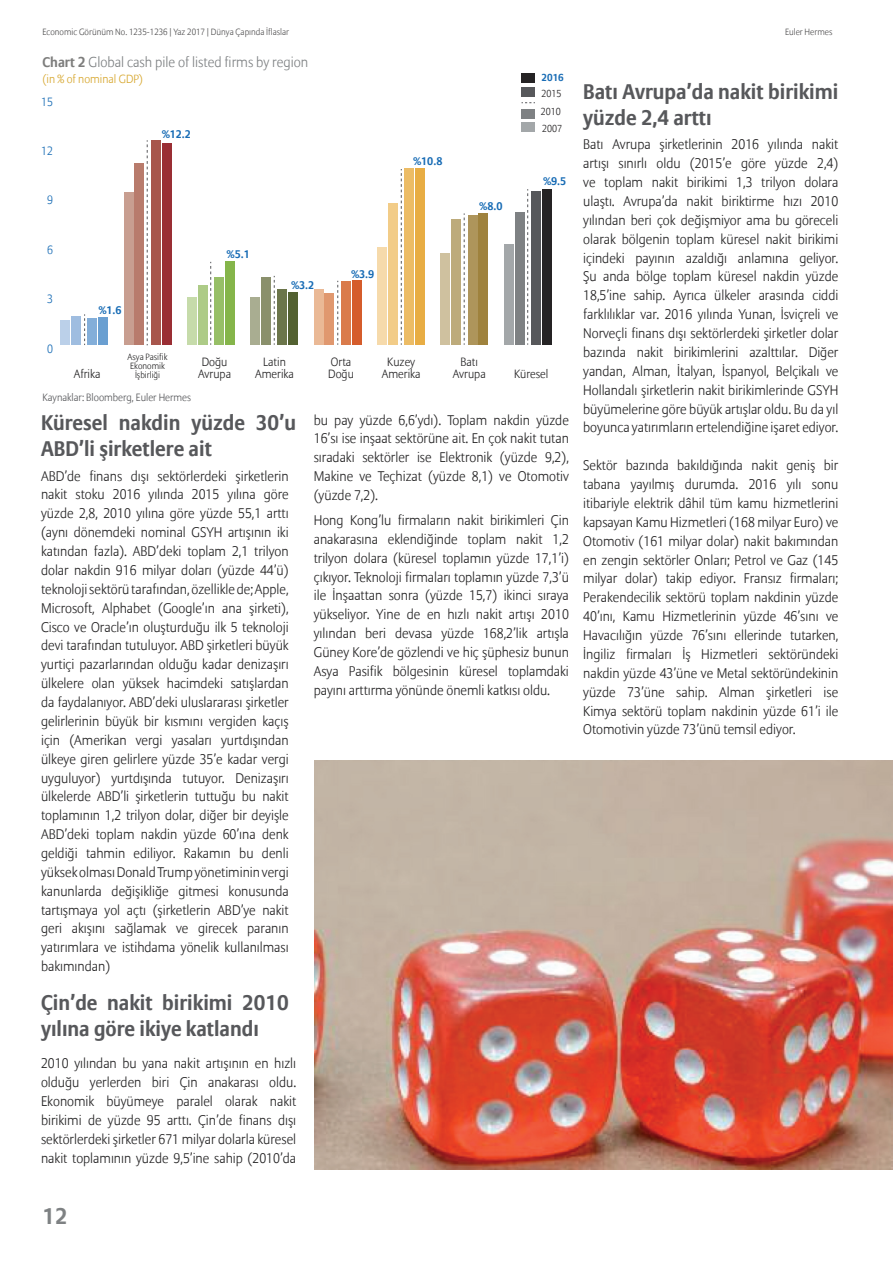
<style>
.page{position:relative;width:893px;height:1263px;background:#fff}
.page>*{position:absolute;margin:0;border:0;box-sizing:border-box;transform-origin:0 0}
.t1{font:22.5px "Allianz Sans Bold OZC";color:#7e8183}
.t2{font:21px/25.7px "Allianz Sans Bold OZC";color:#57585b}
.t3{font:14.25px "Allianz Sans Light OZC";color:#7e8183}
.t4{font:13.8px/18.9px "Allianz Sans Light OZC";color:#242324;text-align:justify}
.t5{font:11.85px/11.9px "Allianz Sans Light OZC";color:#242324;text-align:center}
.t6{font:11.85px "Allianz Sans Light OZC";color:#186cb5}
.t7{font:11.7px "Allianz Sans Light OZC";color:#d7a72e}
.t8{font:10.95px "Allianz Sans Bold OZC";color:#186cb5}
.t9{font:10.5px "Allianz Sans Light OZC";color:#57585b}
.t10{font:10.05px/17.7px "Allianz Sans Light OZC";color:#252324}
.t11{font:10.05px "Allianz Sans Bold OZC";color:#186cb5}
.t12{font:9px "Allianz Sans Light OZC";color:#515051}
.t13{font:9px/8.9px "Allianz Sans Light OZC";color:#242324;text-align:center}
.s1{font-family:"Allianz Sans Bold OZC";font-size:13.8px;color:#7d7d7c}
.s2{font-family:"Allianz Sans Bold OZC";color:#7d7d7c}
</style>
<div class="page">
<img style="left:315px;top:760px;width:578px;height:409px">
<div style="left:522px;top:123px;width:13px;height:9px;background:#a3a7a9"></div>
<div style="left:98px;top:318px;width:10px;height:27px;background:#6a9fd1"></div>
<div style="left:162px;top:143px;width:9px;height:202px;background:#9a2e34"></div>
<div style="left:225px;top:261px;width:10px;height:84px;background:#85b54a"></div>
<div style="left:288px;top:293px;width:10px;height:52px;background:#536131"></div>
<div style="left:352px;top:280px;width:9px;height:65px;background:#d55c2b"></div>
<div style="left:415px;top:168px;width:10px;height:177px;background:#e8ad44"></div>
<div style="left:478px;top:214px;width:10px;height:131px;background:#9f823d"></div>
<div style="left:542px;top:189px;width:10px;height:156px;background:#252324"></div>
<div style="left:522px;top:109px;width:13px;height:9px;background:#7e8183"></div>
<div style="left:87px;top:318px;width:10px;height:27px;background:#83aed9"></div>
<div style="left:151px;top:141px;width:10px;height:204px;background:#a8564c"></div>
<div style="left:214px;top:277px;width:10px;height:68px;background:#97bf67"></div>
<div style="left:278px;top:290px;width:9px;height:55px;background:#6b754a"></div>
<div style="left:341px;top:282px;width:10px;height:63px;background:#da7b4b"></div>
<div style="left:404px;top:168px;width:10px;height:177px;background:#ecbc66"></div>
<div style="left:468px;top:215px;width:9px;height:130px;background:#ae955b"></div>
<div style="left:531px;top:191px;width:10px;height:154px;background:#57585b"></div>
<div style="left:522px;top:87px;width:13px;height:9px;background:#57585b"></div>
<div style="left:71px;top:316px;width:10px;height:29px;background:#9fbde0"></div>
<div style="left:134px;top:164px;width:10px;height:181px;background:#b87b6c"></div>
<div style="left:198px;top:286px;width:10px;height:59px;background:#adcb87"></div>
<div style="left:261px;top:277px;width:10px;height:68px;background:#8a906c"></div>
<div style="left:325px;top:293px;width:9px;height:52px;background:#e0986f"></div>
<div style="left:388px;top:204px;width:10px;height:141px;background:#f2cc88"></div>
<div style="left:451px;top:219px;width:10px;height:126px;background:#bdab7b"></div>
<div style="left:515px;top:213px;width:9px;height:132px;background:#7e8183"></div>
<div style="left:522px;top:73px;width:13px;height:10px;background:#252324"></div>
<div style="left:60px;top:320px;width:10px;height:25px;background:#bbd0e9"></div>
<div style="left:124px;top:193px;width:9px;height:152px;background:#c89e90"></div>
<div style="left:187px;top:298px;width:10px;height:47px;background:#c6dbaa"></div>
<div style="left:250px;top:297px;width:10px;height:48px;background:#a9ad91"></div>
<div style="left:314px;top:289px;width:9px;height:56px;background:#eab996"></div>
<div style="left:377px;top:247px;width:10px;height:98px;background:#f6daab"></div>
<div style="left:440px;top:253px;width:10px;height:92px;background:#cfc19f"></div>
<div style="left:504px;top:244px;width:10px;height:101px;background:#a3a7a9"></div>
<svg style="left:84px;top:314px;width:1px;height:31px"></svg>
<svg style="left:210px;top:262px;width:1px;height:83px"></svg>
<svg style="left:274px;top:276px;width:1px;height:69px"></svg>
<svg style="left:147px;top:140px;width:1px;height:205px"></svg>
<svg style="left:337px;top:281px;width:1px;height:64px"></svg>
<svg style="left:401px;top:169px;width:1px;height:176px"></svg>
<svg style="left:464px;top:213px;width:1px;height:132px"></svg>
<svg style="left:527px;top:189px;width:1px;height:156px"></svg>
<p class="t12" style="left:43px;top:26px;width:248px">Economic Görünüm No. 1235-1236 | Yaz 2017 | Dünya Çapında İflaslar</p>
<p class="t12" style="left:785px;top:26px;width:49px">Euler Hermes</p>
<p class="t3" style="left:43px;top:53px;width:267px"><span class="s1">Chart</span> <span class="s2">2</span> Global cash pile of listed firms by region</p>
<p class="t7" style="left:43px;top:72px;width:102px">(in % of nominal GDP)</p>
<p class="t11" style="left:541px;top:71px;width:24px">2016</p>
<p class="t10" style="left:541px;top:85px;width:23px">2015<br>2010<br>2007</p>
<h2 class="t2" style="left:583px;top:79px;width:257px">Batı Avrupa’da nakit birikimi yüzde 2,4 arttı</h2>
<p class="t4" style="left:583px;top:136px;width:257px">Batı Avrupa şirketlerinin 2016 yılında nakit artışı sınırlı oldu (2015’e göre yüzde 2,4) ve toplam nakit birikimi 1,3 trilyon dolara ulaştı. Avrupa’da nakit biriktirme hızı 2010 yılından beri çok değişmiyor ama bu göreceli olarak bölgenin toplam küresel nakit birikimi içindeki payının azaldığı anlamına geliyor.<br>Şu anda bölge toplam küresel nakdin yüzde 18,5’ine sahip. Ayrıca ülkeler arasında ciddi farklılıklar var. 2016 yılında Yunan, İsviçreli ve Norveçli finans dışı sektörlerdeki şirketler dolar bazında nakit birikimlerini azalttılar. Diğer yandan, Alman, İtalyan, İspanyol, Belçikalı ve Hollandalı şirketlerin nakit birikimlerinde GSYH büyümelerine göre büyük artışlar oldu. Bu da yıl boyunca yatırımların ertelendiğine işaret ediyor.</p>
<p class="t4" style="left:583px;top:457px;width:257px">Sektör bazında bakıldığında nakit geniş bir tabana yayılmış durumda. 2016 yılı sonu itibariyle elektrik dâhil tüm kamu hizmetlerini kapsayan Kamu Hizmetleri (168 milyar Euro) ve Otomotiv (161 milyar dolar) nakit bakımından en zengin sektörler Onları; Petrol ve Gaz (145 milyar dolar) takip ediyor. Fransız firmaları; Perakendecilik sektörü toplam nakdinin yüzde 40’ını, Kamu Hizmetlerinin yüzde 46’sını ve Havacılığın yüzde 76’sını ellerinde tutarken, İngiliz firmaları İş Hizmetleri sektöründeki nakdin yüzde 43’üne ve Metal sektöründekinin yüzde 73’üne sahip. Alman şirketleri ise Kimya sektörü toplam nakdinin yüzde 61’i ile Otomotivin yüzde 73’ünü temsil ediyor.</p>
<p class="t6" style="left:41px;top:95px;width:13px">15</p>
<p class="t8" style="left:162px;top:127px;width:31px">%12.2</p>
<p class="t6" style="left:41px;top:144px;width:13px">12</p>
<p class="t8" style="left:413px;top:154px;width:31px">%10.8</p>
<p class="t8" style="left:543px;top:174px;width:24px">%9.5</p>
<p class="t6" style="left:47px;top:193px;width:7px">9</p>
<p class="t8" style="left:480px;top:199px;width:24px">%8.0</p>
<p class="t6" style="left:47px;top:243px;width:7px">6</p>
<p class="t8" style="left:227px;top:247px;width:24px">%5.1</p>
<p class="t8" style="left:351px;top:267px;width:24px">%3.9</p>
<p class="t8" style="left:291px;top:279px;width:24px">%3.2</p>
<p class="t6" style="left:47px;top:292px;width:7px">3</p>
<p class="t8" style="left:99px;top:303px;width:24px">%1.6</p>
<p class="t6" style="left:47px;top:341px;width:7px">0</p>
<p class="t13" style="left:128px;top:353px;width:41px">Asya Pasifik<br>Ekonomik<br>İşbirliği</p>
<h2 class="t2" style="left:41px;top:410px;width:257px">Küresel nakdin yüzde 30’u<br>ABD’li şirketlere ait</h2>
<p class="t4" style="left:41px;top:467px;width:249px">ABD’de finans dışı sektörlerdeki şirketlerin nakit stoku 2016 yılında 2015 yılına göre yüzde 2,8, 2010 yılına göre yüzde 55,1 arttı (aynı dönemdeki nominal GSYH artışının iki katından fazla). ABD’deki toplam 2,1 trilyon dolar nakdin 916 milyar doları (yüzde 44’ü) teknoloji sektörü tarafından, özellikle de; Apple, Microsoft, Alphabet (Google’ın ana şirketi), Cisco ve Oracle’ın oluşturduğu ilk 5 teknoloji devi tarafından tutuluyor. ABD şirketleri büyük yurtiçi pazarlarından olduğu kadar denizaşırı ülkelere olan yüksek hacimdeki satışlardan da faydalanıyor. ABD’deki uluslararası şirketler gelirlerinin büyük bir kısmını vergiden kaçış için (Amerikan vergi yasaları yurtdışından ülkeye giren gelirlere yüzde 35’e kadar vergi uyguluyor) yurtdışında tutuyor. Denizaşırı ülkelerde ABD’li şirketlerin tuttuğu bu nakit toplamının 1,2 trilyon dolar, diğer bir deyişle ABD’deki toplam nakdin yüzde 60’ına denk geldiği tahmin ediliyor. Rakamın bu denli yüksek olması Donald Trump yönetiminin vergi kanunlarda değişikliğe gitmesi konusunda tartışmaya yol açtı (şirketlerin ABD’ye nakit geri akışını sağlamak ve girecek paranın yatırımlara ve istihdama yönelik kullanılması bakımından)</p>
<h2 class="t2" style="left:41px;top:991px;width:249px">Çin’de nakit birikimi 2010 yılına göre ikiye katlandı</h2>
<p class="t4" style="left:41px;top:1055px;width:257px">2010 yılından bu yana nakit artışının en hızlı olduğu yerlerden biri Çin anakarası oldu.<br>Ekonomik büyümeye paralel olarak nakit birikimi de yüzde 95 arttı. Çin’de finans dışı sektörlerdeki şirketler 671 milyar dolarla küresel nakit toplamının yüzde 9,5’ine sahip (2010’da</p>
<p class="t5" style="left:198px;top:356px;width:34px">Doğu<br>Avrupa</p>
<p class="t5" style="left:255px;top:356px;width:40px">Latin<br>Amerika</p>
<p class="t5" style="left:328px;top:356px;width:27px;text-align:left">Orta<br>Doğu</p>
<p class="t5" style="left:382px;top:356px;width:40px">Kuzey<br>Amerika</p>
<p class="t5" style="left:453px;top:356px;width:34px">Batı<br>Avrupa</p>
<p class="t5" style="left:514px;top:368px;width:36px">Küresel</p>
<p class="t4" style="left:314px;top:411px;width:257px">bu pay yüzde 6,6’ydı). Toplam nakdin yüzde 16’sı ise inşaat sektörüne ait. En çok nakit tutan sıradaki sektörler ise Elektronik (yüzde 9,2), Makine ve Teçhizat (yüzde 8,1) ve Otomotiv (yüzde 7,2).</p>
<p class="t4" style="left:314px;top:511px;width:257px">Hong Kong’lu firmaların nakit birikimleri Çin anakarasına eklendiğinde toplam nakit 1,2 trilyon dolara (küresel toplamın yüzde 17,1’i) çıkıyor. Teknoloji firmaları toplamın yüzde 7,3’ü ile İnşaattan sonra (yüzde 15,7) ikinci sıraya yükseliyor. Yine de en hızlı nakit artışı 2010 yılından beri devasa yüzde 168,2’lik artışla Güney Kore’de gözlendi ve hiç şüphesiz bunun Asya Pasifik bölgesinin küresel toplamdaki payını arttırma yönünde önemli katkısı oldu.</p>
<p class="t5" style="left:74px;top:368px;width:28px">Afrika</p>
<p class="t9" style="left:43px;top:391px;width:150px">Kaynaklar: Bloomberg, Euler Hermes</p>
<h1 class="t1" style="left:43px;top:1202px;width:26px">12</h1>
</div>
